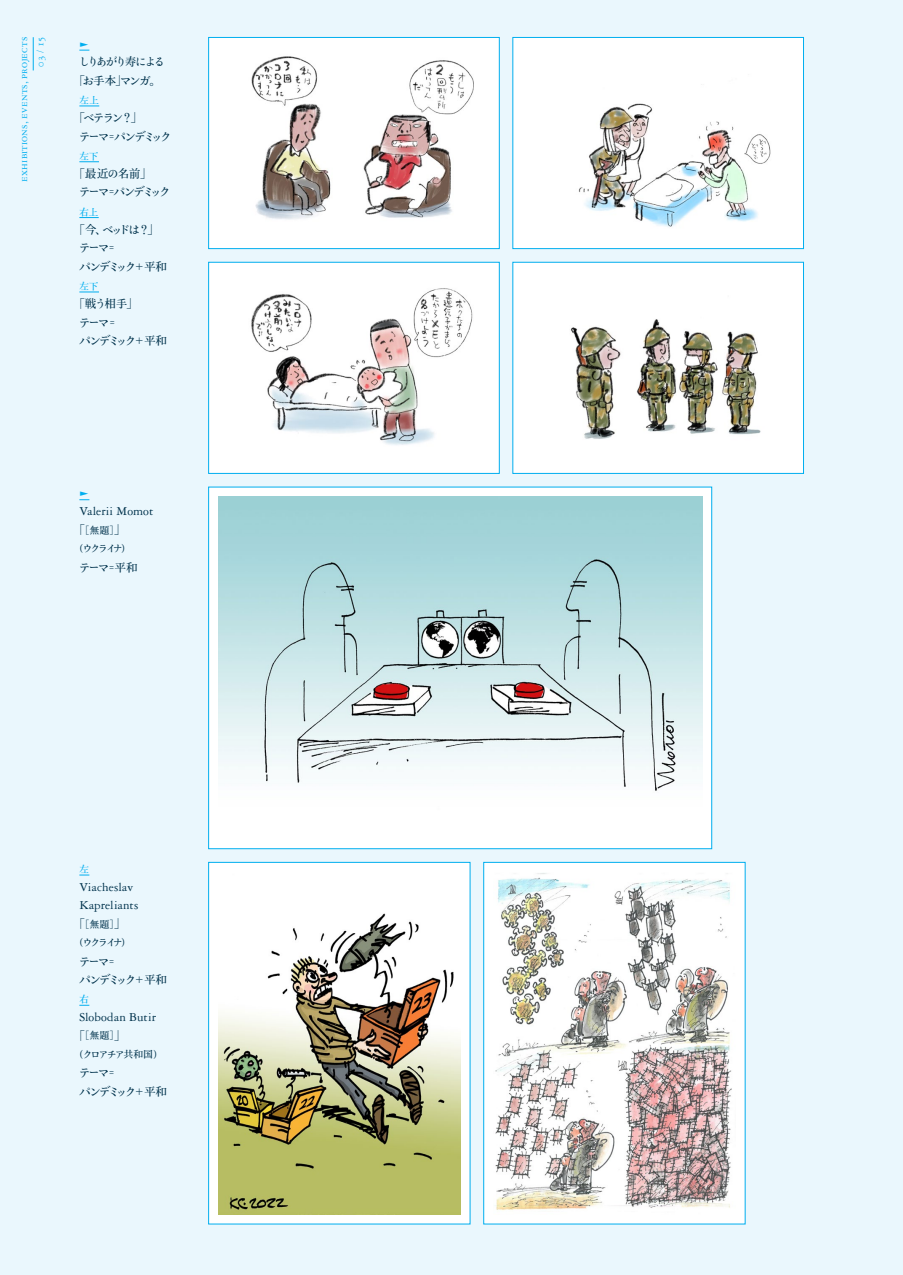
<style>
.page{position:relative;width:903px;height:1275px;background:#eaf7fd}
.page>*{position:absolute;margin:0;border:0;box-sizing:border-box;transform-origin:0 0}
.t1{font:12.95px/18.6px "Garamond 3 LT Std";letter-spacing:.01em;color:#00324c}
.t2{font:11.72px/18.6px "OT NIS SMS4 N";letter-spacing:-.195em;color:#00324c}
.t3{font:300 11.72px "Ryumin Pr 6 N";color:#00324c}
.t4{font:11.72px/18.6px "OT NIS SMS4 N";letter-spacing:-.15em;color:#00324c}
.t5{font:10.85px/16.4px "Garamond 3 LT Std";letter-spacing:.02em;color:#00aeef;text-align:right}
.t6{font:9.97px "OT NIS SMS4 N";letter-spacing:-.215em;color:#00324c}
.t7{font:9.97px "OT NIS SMS4 N";letter-spacing:-.035em;color:#00aeef}
.t8{font:9.97px "OT NIS SMS4 N";letter-spacing:-.165em;color:#00324c}
.t9{font:9.97px "OT NIS SMS4 N";letter-spacing:-.035em;color:#00aeef;scale:.47 1}
.s1{font-family:"Ryumin Pr 6 N";font-weight:300}
.s2{font-size:9.97px}
.s3{font-family:"OT NIS SMS4 N";font-weight:400;font-size:9.97px}
</style>
<div class="page">
<svg style="left:79px;top:106px;width:20px;height:1px"></svg>
<svg style="left:79px;top:161px;width:20px;height:1px"></svg>
<svg style="left:79px;top:217px;width:20px;height:1px"></svg>
<svg style="left:79px;top:292px;width:20px;height:1px"></svg>
<div style="left:208px;top:487px;width:504px;height:362px;background:#fff;border:1px solid #00aeef"></div>
<img style="left:218px;top:497px;width:484px;height:294px">
<div style="left:208px;top:862px;width:262px;height:362px;background:#fff;border:1px solid #00aeef"></div>
<img style="left:218px;top:913px;width:242px;height:301px">
<div style="left:483px;top:862px;width:262px;height:362px;background:#fff;border:1px solid #00aeef"></div>
<img style="left:495px;top:873px;width:237px;height:338px">
<div style="left:208px;top:37px;width:291px;height:212px;background:#fff;border:1px solid #00aeef"></div>
<div style="left:512px;top:37px;width:292px;height:212px;background:#fff;border:1px solid #00aeef"></div>
<img style="left:251px;top:56px;width:223px;height:164px">
<img style="left:578px;top:103px;width:193px;height:124px">
<div style="left:208px;top:262px;width:291px;height:212px;background:#fff;border:1px solid #00aeef"></div>
<div style="left:512px;top:262px;width:292px;height:212px;background:#fff;border:1px solid #00aeef"></div>
<img style="left:251px;top:288px;width:222px;height:157px">
<img style="left:570px;top:319px;width:191px;height:120px">
<hr style="left:33px;top:37px;width:1px;height:33px;background:#00aeef">
<p class="t5" style="left:16px;top:182px;width:147px;rotate:-90deg">exhibitions, events, projects<br>03 / 15</p>
<p class="t9" style="left:79px;top:47px;width:12px;rotate:-90deg">▼</p>
<p class="t2" style="left:73px;top:53px;width:93px;text-align:center">しりあがり寿による<span class="s1">「</span>お手本<span class="s1">」</span>マンガ。</p>
<p class="t7" style="left:79px;top:95px;width:21px">左上</p>
<p class="t2" style="left:79px;top:109px;width:94px;text-indent:-6px"><span class="s1">「</span>ベテラン？<span class="s1">」<br></span>テーマ<span class="s1">＝</span>パンデミック</p>
<p class="t7" style="left:79px;top:151px;width:21px">左下</p>
<p class="t4" style="left:79px;top:165px;width:93px;text-indent:-6px"><span class="s1">「</span>最近の名前<span class="s1">」<br></span>テーマ<span class="s1">＝</span>パンデミック</p>
<p class="t7" style="left:79px;top:207px;width:21px">右上</p>
<p class="t2" style="left:79px;top:221px;width:90px;text-indent:-5px"><span class="s1">「</span>今、ベッドは？<span class="s1">」</span>テーマ<span class="s1">＝<br></span>パンデミック<span class="s1">＋</span>平和</p>
<p class="t7" style="left:79px;top:281px;width:21px">左下</p>
<p class="t2" style="left:79px;top:295px;width:90px;text-indent:-5px"><span class="s1">「</span>戦う相手<span class="s1">」<br></span>テーマ<span class="s1">＝<br></span>パンデミック<span class="s1">＋</span>平和</p>
<p class="t9" style="left:79px;top:496px;width:12px;rotate:-90deg">▼</p>
<p class="t1" style="left:79px;top:502px;width:76px">Valerii Momot</p>
<p class="t3" style="left:73px;top:521px;width:54px">「<span class="s2">［</span><span class="s3">無題</span><span class="s2">］</span>」</p>
<p class="t6" style="left:74px;top:543px;width:58px">（ウクライナ）</p>
<p class="t2" style="left:79px;top:558px;width:60px">テーマ<span class="s1">＝</span>平和</p>
<p class="t7" style="left:79px;top:864px;width:12px">左</p>
<p class="t1" style="left:79px;top:878px;width:61px">Viacheslav<br>Kapreliants</p>
<p class="t3" style="left:73px;top:915px;width:54px">「<span class="s2">［</span><span class="s3">無題</span><span class="s2">］</span>」</p>
<p class="t6" style="left:74px;top:937px;width:58px">（ウクライナ）</p>
<p class="t2" style="left:79px;top:952px;width:90px">テーマ<span class="s1">＝<br></span>パンデミック<span class="s1">＋</span>平和</p>
<p class="t7" style="left:79px;top:994px;width:12px">右</p>
<p class="t1" style="left:79px;top:1008px;width:78px">Slobodan Butir</p>
<p class="t3" style="left:73px;top:1026px;width:54px">「<span class="s2">［</span><span class="s3">無題</span><span class="s2">］</span>」</p>
<p class="t8" style="left:74px;top:1049px;width:90px">（クロアチア共和国）</p>
<p class="t2" style="left:79px;top:1064px;width:90px">テーマ<span class="s1">＝<br></span>パンデミック<span class="s1">＋</span>平和</p>
</div>
